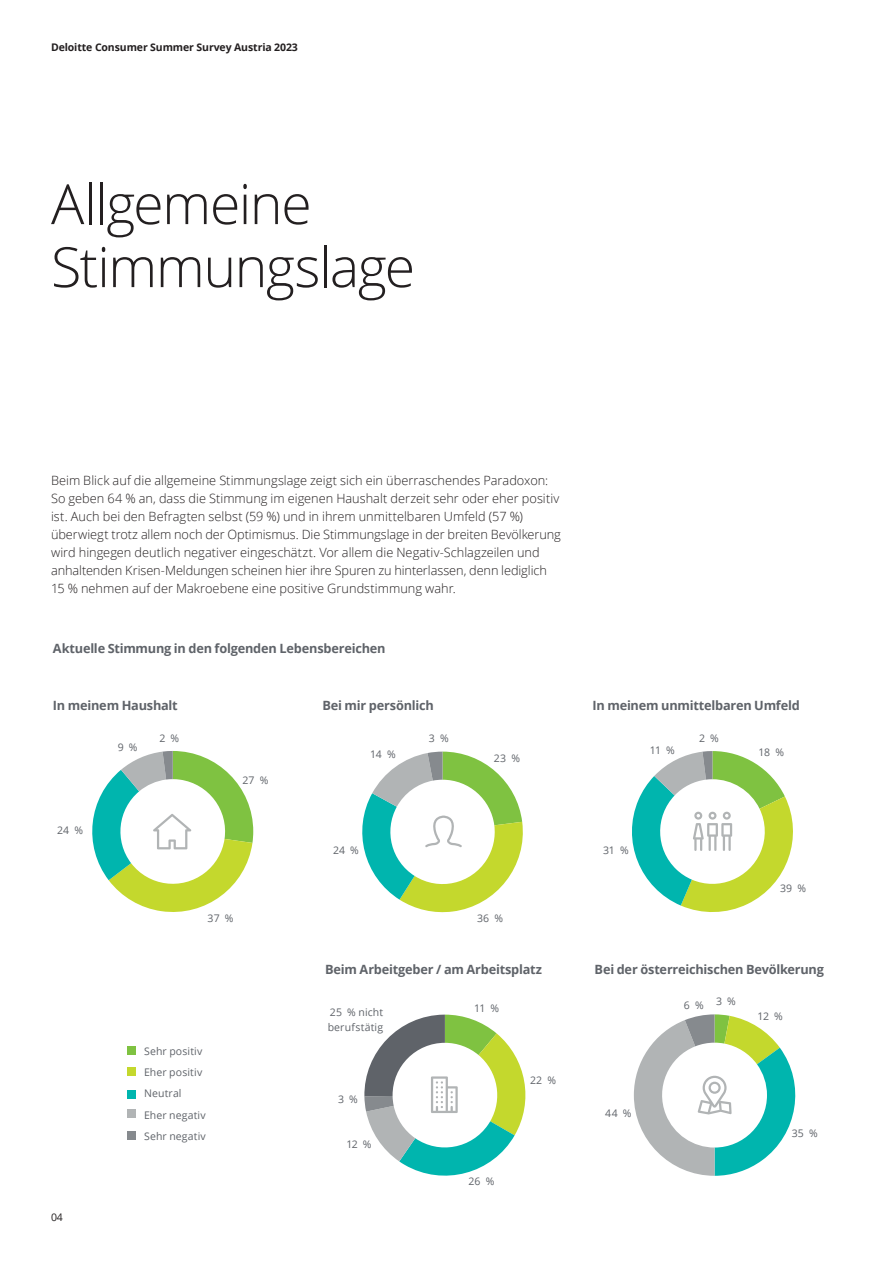
<style>
.page{position:relative;width:893px;height:1263px;background:#fff}
.page>*{position:absolute;margin:0;border:0;box-sizing:border-box;transform-origin:0 0}
.Story_heading_light{font:300 55.5px/63px "Open Sans";letter-spacing:-.03em;color:#231f20}
.Body_copy__8_5_12pt{font:300 12.75px/18px "Open Sans";color:#231f20}
.Body_copy__8_5_12pt-2{font:700 12.75px "Open Sans";letter-spacing:-.015em;color:#5f6369}
.Chart_Table_small_ke{font:10.5px/15px "Open Sans";letter-spacing:.01em;color:#5f6369}
.t1{font:700 10.5px "Open Sans";letter-spacing:-.01em;color:#231f20}
.t2{font:10.5px "Open Sans";color:#231f20}
</style>
<div class="page">
<div style="left:127px;top:1046px;width:9px;height:9px;background:#7fc241"></div>
<div style="left:127px;top:1067px;width:9px;height:9px;background:#c4d82d"></div>
<div style="left:127px;top:1090px;width:9px;height:8px;background:#00b5ae"></div>
<div style="left:127px;top:1109px;width:9px;height:8px;background:#b1b4b5"></div>
<div style="left:127px;top:1131px;width:9px;height:9px;background:#868a8e"></div>
<svg style="left:92px;top:751px;width:161px;height:161px"></svg>
<svg style="left:362px;top:752px;width:161px;height:161px"></svg>
<svg style="left:632px;top:751px;width:161px;height:161px"></svg>
<svg style="left:364px;top:1014px;width:162px;height:162px"></svg>
<svg style="left:634px;top:1014px;width:162px;height:162px"></svg>
<p class="t1" style="left:51px;top:40px;width:248px">Deloitte Consumer Summer Survey Austria 2023</p>
<p class="Story_heading_light" style="left:51px;top:171px;width:366px">Allgemeine<br>Stimmungslage</p>
<p class="Body_copy__8_5_12pt" style="left:51px;top:471px;width:511px">Beim Blick auf die allgemeine Stimmungslage zeigt sich ein überraschendes Paradoxon:<br>So geben 64 % an, dass die Stimmung im eigenen Haushalt derzeit sehr oder eher positiv ist. Auch bei den Befragten selbst (59 %) und in ihrem unmittelbaren Umfeld (57 %) überwiegt trotz allem noch der Optimismus. Die Stimmungslage in der breiten Bevölkerung wird hingegen deutlich negativer eingeschätzt. Vor allem die Negativ-Schlagzeilen und anhaltenden Krisen-Meldungen scheinen hier ihre Spuren zu hinterlassen, denn lediglich 15 % nehmen auf der Makroebene eine positive Grundstimmung wahr.</p>
<p class="Body_copy__8_5_12pt-2" style="left:53px;top:639px;width:334px">Aktuelle Stimmung in den folgenden Lebensbereichen</p>
<p class="Body_copy__8_5_12pt-2" style="left:53px;top:697px;width:126px">In meinem Haushalt</p>
<p class="Chart_Table_small_ke" style="left:57px;top:822px;width:27px">24 %</p>
<p class="Chart_Table_small_ke" style="left:118px;top:740px;width:21px">9 %</p>
<p class="Chart_Table_small_ke" style="left:159px;top:730px;width:21px">2 %</p>
<p class="Chart_Table_small_ke" style="left:242px;top:772px;width:27px">27 %</p>
<p class="Chart_Table_small_ke" style="left:208px;top:910px;width:27px">37 %</p>
<p class="Body_copy__8_5_12pt-2" style="left:322px;top:697px;width:113px">Bei mir persönlich</p>
<p class="Chart_Table_small_ke" style="left:370px;top:746px;width:27px">14 %</p>
<p class="Chart_Table_small_ke" style="left:429px;top:730px;width:21px">3 %</p>
<p class="Chart_Table_small_ke" style="left:333px;top:842px;width:27px">24 %</p>
<p class="Chart_Table_small_ke" style="left:494px;top:751px;width:28px">23 %</p>
<p class="Chart_Table_small_ke" style="left:477px;top:910px;width:27px">36 %</p>
<p class="Body_copy__8_5_12pt-2" style="left:325px;top:960px;width:218px">Beim Arbeitgeber / am Arbeitsplatz</p>
<p class="t2" style="left:51px;top:1210px;width:13px">04</p>
<p class="Chart_Table_small_ke" style="left:144px;top:1043px;width:60px">Sehr positiv</p>
<p class="Chart_Table_small_ke" style="left:144px;top:1064px;width:60px">Eher positiv</p>
<p class="Chart_Table_small_ke" style="left:144px;top:1086px;width:39px">Neutral</p>
<p class="Chart_Table_small_ke" style="left:144px;top:1107px;width:63px">Eher negativ</p>
<p class="Chart_Table_small_ke" style="left:144px;top:1128px;width:63px">Sehr negativ</p>
<p class="Chart_Table_small_ke" style="left:328px;top:1005px;width:57px">25 % nicht berufstätig</p>
<p class="Chart_Table_small_ke" style="left:338px;top:1091px;width:21px">3 %</p>
<p class="Chart_Table_small_ke" style="left:346px;top:1136px;width:27px">12 %</p>
<p class="Chart_Table_small_ke" style="left:474px;top:1000px;width:27px">11 %</p>
<p class="Chart_Table_small_ke" style="left:530px;top:1073px;width:28px">22 %</p>
<p class="Chart_Table_small_ke" style="left:469px;top:1173px;width:27px">26 %</p>
<p class="Body_copy__8_5_12pt-2" style="left:592px;top:697px;width:209px">In meinem unmittelbaren Umfeld</p>
<p class="Chart_Table_small_ke" style="left:650px;top:742px;width:27px">11 %</p>
<p class="Chart_Table_small_ke" style="left:699px;top:730px;width:21px">2 %</p>
<p class="Chart_Table_small_ke" style="left:759px;top:744px;width:27px">18 %</p>
<p class="Chart_Table_small_ke" style="left:603px;top:842px;width:27px">31 %</p>
<p class="Chart_Table_small_ke" style="left:780px;top:880px;width:27px">39 %</p>
<p class="Body_copy__8_5_12pt-2" style="left:595px;top:960px;width:231px">Bei der österreichischen Bevölkerung</p>
<p class="Chart_Table_small_ke" style="left:684px;top:997px;width:21px">6 %</p>
<p class="Chart_Table_small_ke" style="left:716px;top:994px;width:21px">3 %</p>
<p class="Chart_Table_small_ke" style="left:605px;top:1106px;width:28px">44 %</p>
<p class="Chart_Table_small_ke" style="left:758px;top:1008px;width:27px">12 %</p>
<p class="Chart_Table_small_ke" style="left:792px;top:1125px;width:27px">35 %</p>
</div>
